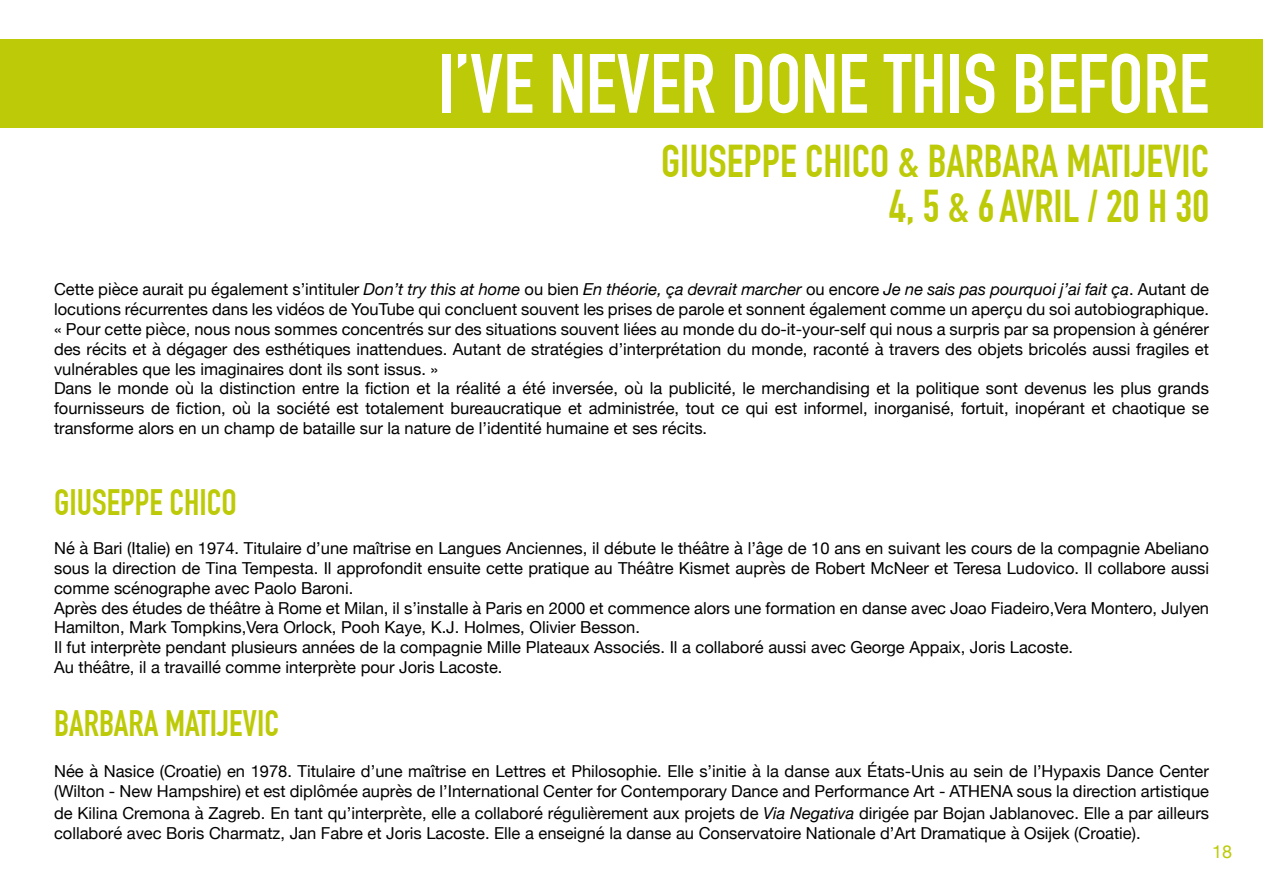
<style>
.page{position:relative;width:1263px;height:893px;background:#fff}
.page>*{position:absolute;margin:0;border:0;box-sizing:border-box;transform-origin:0 0}
.t1{font:700 82.5px "DIN Condensed";color:#fff}
.t2{font:700 45px/45px "DIN Condensed";color:#bdca07;text-align:right}
.t3{font:700 36px "DIN Condensed";color:#bdca07}
.t4{font:18px "Helvetica Neue";color:#bdca07}
.t5{font:16.5px/19.8px "Helvetica Neue";color:#000}
.s1{font-style:italic}
</style>
<div class="page">
<div style="left:0;top:39px;width:1263px;height:89px;background:#bdca07"></div>
<h1 class="t1" style="left:438px;top:35px;width:773px">I’VE NEVER DONE THIS BEFORE</h1>
<h2 class="t2" style="left:661px;top:139px;width:549px">GIUSEPPE CHICO &amp; BARBARA MATIJEVIC<br>4, 5 &amp; 6AVRIL / 20 H 30</h2>
<p class="t5" style="left:54px;top:281px;width:1156px">Cette pièce aurait pu également s’intituler <span class="s1">Don’t try this at home</span> ou bien <span class="s1">En théorie, ça devrait marcher</span> ou encore <span class="s1">Je ne sais pas pourquoi j’ai fait ça</span>. Autant de locutions récurrentes dans les vidéos de YouTube qui concluent souvent les prises de parole et sonnent également comme un aperçu du soi autobiographique. « Pour cette pièce, nous nous sommes concentrés sur des situations souvent liées au monde du do-it-your-self qui nous a surpris par sa propension à générer des récits et à dégager des esthétiques inattendues. Autant de stratégies d’interprétation du monde, raconté à travers des objets bricolés aussi fragiles et vulnérables que les imaginaires dont ils sont issus. »<br>Dans le monde où la distinction entre la fiction et la réalité a été inversée, où la publicité, le merchandising et la politique sont devenus les plus grands fournisseurs de fiction, où la société est totalement bureaucratique et administrée, tout ce qui est informel, inorganisé, fortuit, inopérant et chaotique se transforme alors en un champ de bataille sur la nature de l’identité humaine et ses récits.</p>
<h3 class="t3" style="left:54px;top:481px;width:184px">GIUSEPPE CHICO</h3>
<p class="t5" style="left:54px;top:539px;width:1156px">Né à Bari (Italie) en 1974. Titulaire d’une maîtrise en Langues Anciennes, il débute le théâtre à l’âge de 10 ans en suivant les cours de la compagnie Abeliano sous la direction de Tina Tempesta. Il approfondit ensuite cette pratique au Théâtre Kismet auprès de Robert McNeer et Teresa Ludovico. Il collabore aussi comme scénographe avec Paolo Baroni.<br>Après des études de théâtre à Rome et Milan, il s’installe à Paris en 2000 et commence alors une formation en danse avec Joao Fiadeiro,Vera Montero, Julyen Hamilton, Mark Tompkins,Vera Orlock, Pooh Kaye, K.J. Holmes, Olivier Besson.<br>Il fut interprète pendant plusieurs années de la compagnie Mille Plateaux Associés. Il a collaboré aussi avec George Appaix, Joris Lacoste.<br>Au théâtre, il a travaillé comme interprète pour Joris Lacoste.</p>
<h3 class="t3" style="left:54px;top:702px;width:227px">BARBARA MATIJEVIC</h3>
<p class="t5" style="left:54px;top:763px;width:1156px">Née à Nasice (Croatie) en 1978. Titulaire d’une maîtrise en Lettres et Philosophie. Elle s’initie à la danse aux États-Unis au sein de l’Hypaxis Dance Center (Wilton - New Hampshire) et est diplômée auprès de l’International Center for Contemporary Dance and Performance Art - ATHENA sous la direction artistique</p>
<p class="t5" style="left:54px;top:804px;width:1156px">de Kilina Cremona à Zagreb. En tant qu’interprète, elle a collaboré régulièrement aux projets de <span class="s1">Via Negativa</span> dirigée par Bojan Jablanovec. Elle a par ailleurs collaboré avec Boris Charmatz, Jan Fabre et Joris Lacoste. Elle a enseigné la danse au Conservatoire Nationale d’Art Dramatique à Osijek (Croatie).</p>
<p class="t4" style="left:1212px;top:839px;width:22px">18</p>
</div>
